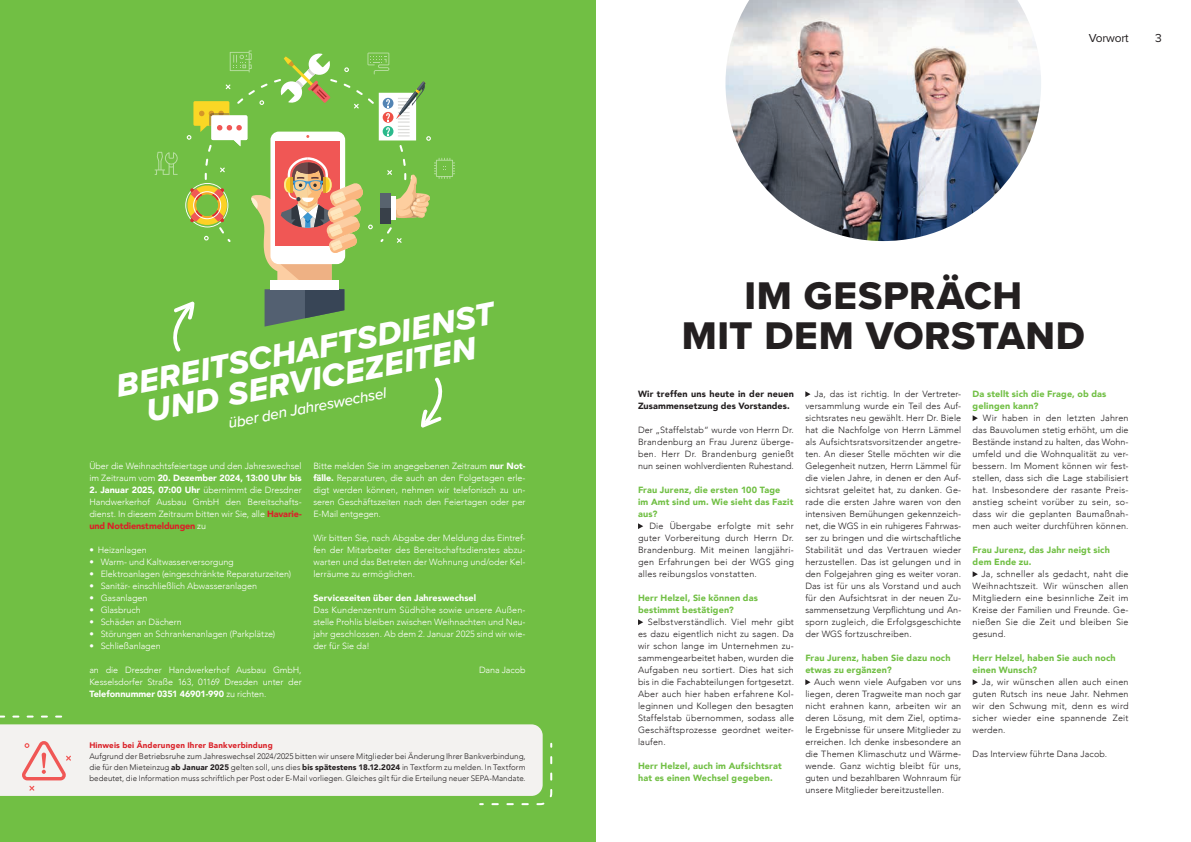
<style>
.page{position:relative;width:1191px;height:842px;background:#fff}
.page>*{position:absolute;margin:0;border:0;box-sizing:border-box;transform-origin:0 0}
.t1{font:40px/40px "Proxima Nova Extrabld";letter-spacing:.015em;color:#231f20;text-align:center}
.t2{font:32.9px/30.2px "Proxima Nova Extrabld It";color:#fff;text-align:center}
.t3{font:italic 500 15.4px "Proxima Nova";color:#fff}
.t4{font:12px "Proxima Nova";letter-spacing:-.02em;color:#231f20}
.t5{font:300 9px/12px "Avenir";letter-spacing:.02em;color:#231f20;text-align:justify}
.t6{font:300 9px/12px "Avenir";letter-spacing:-.005em;color:#fff;text-align:justify}
.t7{font:900 9px/12px "Avenir";letter-spacing:.02em;color:#71bf44}
.t8{font:900 9px/12px "Avenir";letter-spacing:.015em;color:#231f20}
.t9{font:900 9px "Avenir";letter-spacing:.005em;color:#fff}
.t10{font:300 8px/11px "Avenir";color:#231f20;text-align:justify}
.t11{font:900 8px "Avenir";letter-spacing:.02em;color:#da2128}
.s1{font-weight:900}
.s2{font-weight:900;color:#da2128}
</style>
<div class="page">
<div style="left:0;top:0;width:595px;height:842px;background:#71bf44"></div>
<svg style="left:421px;top:377px;width:22px;height:51px"></svg>
<svg style="left:155px;top:50px;width:300px;height:302px"></svg>
<svg style="left:638px;top:523px;width:5px;height:6px"></svg>
<svg style="left:638px;top:619px;width:5px;height:6px"></svg>
<svg style="left:805px;top:391px;width:5px;height:6px"></svg>
<svg style="left:805px;top:679px;width:5px;height:6px"></svg>
<svg style="left:972px;top:415px;width:5px;height:6px"></svg>
<svg style="left:972px;top:571px;width:5px;height:6px"></svg>
<svg style="left:972px;top:679px;width:5px;height:6px"></svg>
<img style="left:725px;top:0;width:316px;height:241px">
<svg style="left:0;top:715px;width:61px;height:2px"></svg>
<svg style="left:0;top:724px;width:553px;height:82px;background:#e0e8d5"></svg>
<h2 class="t2" style="left:113px;top:371px;width:386px;rotate:-11deg">BEREITSCHAFTSDIENST<br>UND SERVICEZEITEN</h2>
<h3 class="t3" style="left:226px;top:412px;width:162px;rotate:-11deg">über den Jahreswechsel</h3>
<p class="t6" style="left:89px;top:460px;width:214px">Über die Weihnachtsfeiertage und den Jahreswechsel im Zeitraum vom <span class="s1">20. Dezember 2024, 13:00 Uhr bis</span></p>
<p class="t6" style="left:89px;top:484px;width:214px"><span class="s1">2. Januar 2025, 07:00 Uhr</span> übernimmt die Dresdner Handwerkerhof Ausbau GmbH den Bereitschafts&shy;dienst. In diesem Zeitraum bitten wir Sie, alle <span class="s2">Havarie&shy;und Notdienstmeldungen</span> zu</p>
<p class="t6" style="left:89px;top:544px;width:59px">• Heizanlagen</p>
<p class="t6" style="left:89px;top:556px;width:146px">• Warm- und Kaltwasserversorgung</p>
<p class="t6" style="left:89px;top:568px;width:203px">• Elektroanlagen (eingeschränkte Reparaturzeiten)</p>
<p class="t6" style="left:89px;top:580px;width:169px">• Sanitär- einschließlich Abwasseranlagen</p>
<p class="t6" style="left:89px;top:592px;width:60px">• Gasanlagen</p>
<p class="t6" style="left:89px;top:604px;width:53px">• Glasbruch</p>
<p class="t6" style="left:89px;top:616px;width:94px">• Schäden an Dächern</p>
<p class="t6" style="left:89px;top:628px;width:187px">• Störungen an Schrankenanlagen (Parkplätze)</p>
<p class="t6" style="left:89px;top:640px;width:73px">• Schließanlagen</p>
<p class="t6" style="left:89px;top:664px;width:214px">an die Dresdner Handwerkerhof Ausbau GmbH, Kesselsdorfer Straße 163, 01169 Dresden unter der <span class="s1">Telefonnummer 0351 46901-990</span> zu richten.</p>
<p class="t6" style="left:313px;top:460px;width:214px">Bitte melden Sie im angegebenen Zeitraum <span class="s1">nur Not&shy;fälle.</span> Reparaturen, die auch an den Folgetagen erle&shy;digt werden können, nehmen wir telefonisch zu un&shy;seren Geschäftszeiten nach den Feiertagen oder per E-Mail entgegen.</p>
<p class="t6" style="left:313px;top:532px;width:214px">Wir bitten Sie, nach Abgabe der Meldung das Eintref&shy;fen der Mitarbeiter des Bereitschaftsdienstes abzu&shy;warten und das Betreten der Wohnung und/oder Kel&shy;lerräume zu ermöglichen.</p>
<p class="t9" style="left:313px;top:590px;width:164px">Servicezeiten über den Jahreswechsel</p>
<p class="t6" style="left:313px;top:604px;width:214px">Das Kundenzentrum Südhöhe sowie unsere Außen&shy;stelle Prohlis bleiben zwischen Weihnachten und Neu&shy;jahr geschlossen. Ab dem 2. Januar 2025 sind wir wie&shy;der für Sie da!</p>
<p class="t6" style="left:479px;top:664px;width:48px">Dana Jacob</p>
<p class="t11" style="left:89px;top:738px;width:185px">Hinweis bei Änderungen Ihrer Bankverbindung</p>
<p class="t10" style="left:89px;top:750px;width:438px">Aufgrund der Betriebsruhe zum Jahreswechsel 2024/2025 bitten wir unsere Mitglieder bei Änderung Ihrer Bankverbindung, die für den Mieteinzug <span class="s1">ab Januar 2025</span> gelten soll, uns dies <span class="s1">bis spätestens 18.12.2024</span> in Textform zu melden. In Textform bedeutet, die Information muss schriftlich per Post oder E-Mail vorliegen. Gleiches gilt für die Erteilung neuer SEPA-Mandate.</p>
<h3 class="t4" style="left:1088px;top:29px;width:41px">Vorwort</h3>
<h3 class="t4" style="left:1155px;top:29px;width:8px">3</h3>
<h1 class="t1" style="left:681px;top:275px;width:405px">IM GESPRÄCH<br>MIT DEM VORSTAND</h1>
<p class="t8" style="left:638px;top:388px;width:157px">Wir treffen uns heute in der neuen<br>Zusammensetzung des Vorstandes.</p>
<p class="t5" style="left:638px;top:424px;width:157px">Der „Staffelstab“ wurde von Herrn Dr.<br>Brandenburg an Frau Jurenz überge&shy;ben. Herr Dr. Brandenburg genießt nun seinen wohlverdienten Ruhestand.</p>
<p class="t7" style="left:638px;top:484px;width:157px">Frau Jurenz, die ersten 100 Tage<br>im Amt sind um. Wie sieht das Fazit aus?</p>
<p class="t5" style="left:638px;top:520px;width:157px;text-indent:11px">Die Übergabe erfolgte mit sehr guter Vorbereitung durch Herrn Dr.<br>Brandenburg. Mit meinen langjähri&shy;gen Erfahrungen bei der WGS ging alles reibungslos vonstatten.</p>
<p class="t7" style="left:638px;top:592px;width:121px">Herr Helzel, Sie können das bestimmt bestätigen?</p>
<p class="t5" style="left:638px;top:616px;width:157px;text-indent:10px">Selbstverständlich. Viel mehr gibt es dazu eigentlich nicht zu sagen. Da wir schon lange im Unternehmen zu&shy;sammengearbeitet haben, wurden die Aufgaben neu sortiert. Dies hat sich bis in die Fachabteilungen fortgesetzt.<br>Aber auch hier haben erfahrene Kol&shy;leginnen und Kollegen den besagten Staffelstab übernommen, sodass alle Geschäftsprozesse geordnet weiter&shy;laufen.</p>
<p class="t7" style="left:638px;top:760px;width:145px">Herr Helzel, auch im Aufsichtsrat hat es einen Wechsel gegeben.</p>
<p class="t5" style="left:805px;top:388px;width:157px;text-indent:9px">Ja, das ist richtig. In der Vertreter&shy;versammlung wurde ein Teil des Auf&shy;sichtsrates neu gewählt. Herr Dr. Biele hat die Nachfolge von Herrn Lämmel als Aufsichtsratsvorsitzender angetre&shy;ten. An dieser Stelle möchten wir die Gelegenheit nutzen, Herrn Lämmel für die vielen Jahre, in denen er den Auf&shy;sichtsrat geleitet hat, zu danken. Ge&shy;rade die ersten Jahre waren von den intensiven Bemühungen gekennzeich&shy;net, die WGS in ein ruhigeres Fahrwas&shy;ser zu bringen und die wirtschaftliche Stabilität und das Vertrauen wieder herzustellen. Das ist gelungen und in den Folgejahren ging es weiter voran.<br>Das ist für uns als Vorstand und auch für den Aufsichtsrat in der neuen Zu&shy;sammensetzung Verpflichtung und An&shy;sporn zugleich, die Erfolgsgeschichte der WGS fortzuschreiben.</p>
<p class="t7" style="left:805px;top:652px;width:147px">Frau Jurenz, haben Sie dazu noch etwas zu ergänzen?</p>
<p class="t5" style="left:805px;top:676px;width:157px;text-indent:9px">Auch wenn viele Aufgaben vor uns liegen, deren Tragweite man noch gar nicht erahnen kann, arbeiten wir an deren Lösung, mit dem Ziel, optima&shy;le Ergebnisse für unsere Mitglieder zu erreichen. Ich denke insbesondere an die Themen Klimaschutz und Wärme&shy;wende. Ganz wichtig bleibt für uns, guten und bezahlbaren Wohnraum für unsere Mitglieder bereitzustellen.</p>
<p class="t7" style="left:972px;top:388px;width:135px">Da stellt sich die Frage, ob das gelingen kann?</p>
<p class="t5" style="left:972px;top:412px;width:157px;text-indent:10px">Wir haben in den letzten Jahren das Bauvolumen stetig erhöht, um die Bestände instand zu halten, das Wohn&shy;umfeld und die Wohnqualität zu ver&shy;bessern. Im Moment können wir fest&shy;stellen, dass sich die Lage stabilisiert hat. Insbesondere der rasante Preis&shy;anstieg scheint vorüber zu sein, so&shy;dass wir die geplanten Baumaßnah&shy;men auch weiter durchführen können.</p>
<p class="t7" style="left:972px;top:544px;width:139px">Frau Jurenz, das Jahr neigt sich dem Ende zu.</p>
<p class="t5" style="left:972px;top:568px;width:157px;text-indent:9px">Ja, schneller als gedacht, naht die Weihnachtszeit. Wir wünschen allen Mitgliedern eine besinnliche Zeit im Kreise der Familien und Freunde. Ge&shy;nießen Sie die Zeit und bleiben Sie gesund.</p>
<p class="t7" style="left:972px;top:652px;width:145px">Herr Helzel, haben Sie auch noch einen Wunsch?</p>
<p class="t5" style="left:972px;top:676px;width:157px;text-indent:9px">Ja, wir wünschen allen auch einen guten Rutsch ins neue Jahr. Nehmen wir den Schwung mit, denn es wird sicher wieder eine spannende Zeit werden.</p>
<p class="t5" style="left:972px;top:748px;width:136px">Das Interview führte Dana Jacob.</p>
</div>
